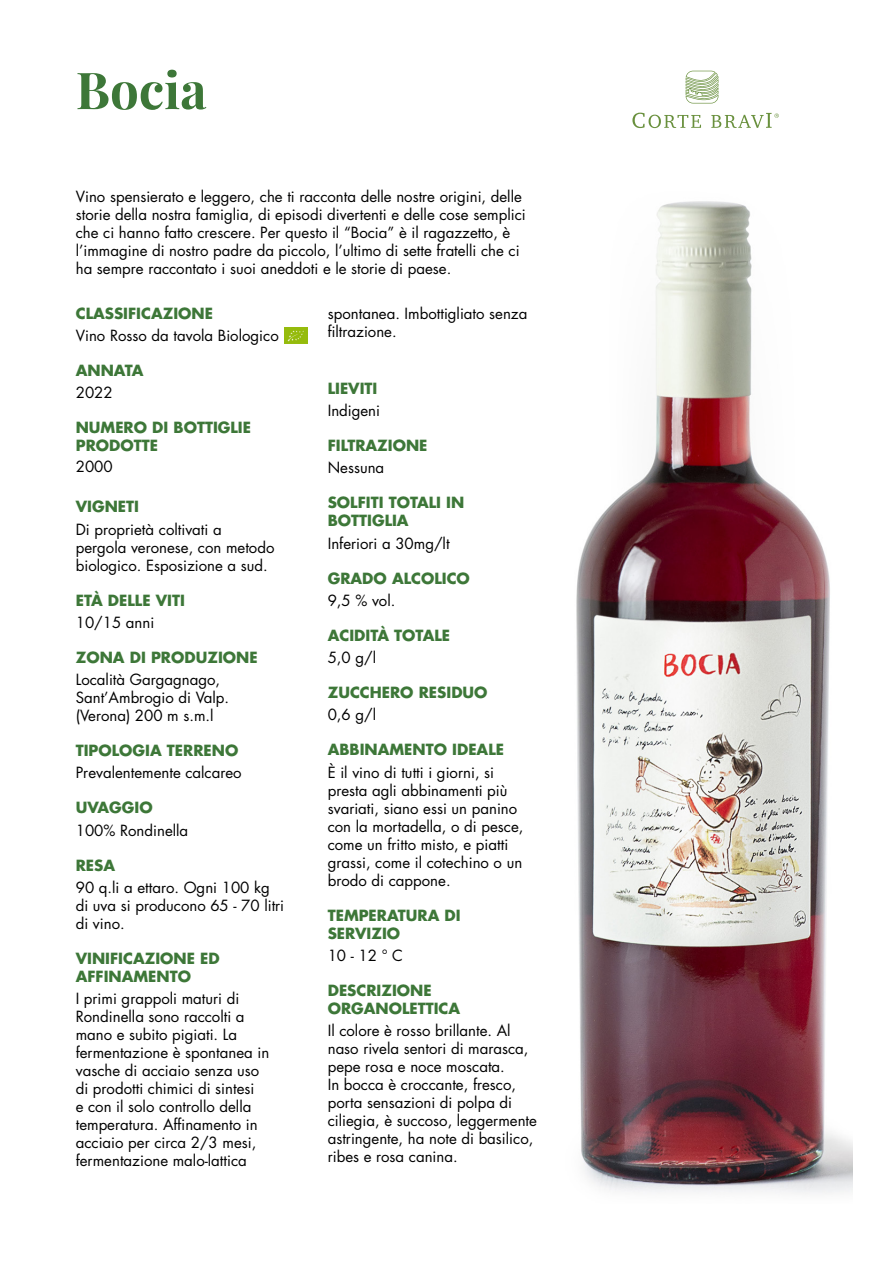
<style>
.page{position:relative;width:893px;height:1263px;background:#fff}
.page>*{position:absolute;margin:0;border:0;box-sizing:border-box;transform-origin:0 0}
.t1{font:700 51px "Playfair Display";color:#3d7738}
.Stile_di_paragrafo_7{font:15px/18px "Futura Std";color:#000001}
.Stile_di_paragrafo_6{font:700 15px/18px "Futura Std";color:#3d7738}
.Stile_di_paragrafo_6-2{font:15px "Futura Std";color:#000001}
</style>
<div class="page">
<svg style="left:632px;top:113px;width:69px;height:15px"></svg>
<svg style="left:686px;top:71px;width:32px;height:32px"></svg>
<svg style="left:711px;top:113px;width:68px;height:15px"></svg>
<img style="left:285px;top:328px;width:23px;height:15px">
<img style="left:576px;top:201px;width:276px;height:993px">
<p class="t1" style="left:76px;top:50px;width:132px">Bocia</p>
<p class="Stile_di_paragrafo_7" style="left:76px;top:188px;width:451px">Vino spensierato e leggero, che ti racconta delle nostre origini, delle storie della nostra famiglia, di episodi divertenti e delle cose semplici che ci hanno fatto crescere. Per questo il “Bocia” è il ragazzetto, è l’immagine di nostro padre da piccolo, l’ultimo di sette fratelli che ci ha sempre raccontato i suoi aneddoti e le storie di paese.</p>
<p class="Stile_di_paragrafo_6" style="left:76px;top:304px;width:139px">CLASSIFICAZIONE</p>
<p class="Stile_di_paragrafo_7" style="left:76px;top:326px;width:204px">Vino Rosso da tavola Biologico</p>
<p class="Stile_di_paragrafo_6" style="left:76px;top:361px;width:69px">ANNATA</p>
<p class="Stile_di_paragrafo_7" style="left:76px;top:384px;width:38px">2022</p>
<p class="Stile_di_paragrafo_6" style="left:76px;top:418px;width:177px">NUMERO DI BOTTIGLIE<br>PRODOTTE</p>
<p class="Stile_di_paragrafo_6-2" style="left:76px;top:457px;width:38px">2000</p>
<p class="Stile_di_paragrafo_6" style="left:76px;top:497px;width:65px">VIGNETI</p>
<p class="Stile_di_paragrafo_7" style="left:76px;top:520px;width:200px">Di proprietà coltivati a pergola veronese, con metodo biologico. Esposizione a sud.</p>
<p class="Stile_di_paragrafo_6" style="left:76px;top:591px;width:111px">ETÀ DELLE VITI</p>
<p class="Stile_di_paragrafo_7" style="left:76px;top:613px;width:80px">10/15 anni</p>
<p class="Stile_di_paragrafo_6" style="left:76px;top:648px;width:183px">ZONA DI PRODUZIONE</p>
<p class="Stile_di_paragrafo_7" style="left:76px;top:671px;width:155px">Località Gargagnago,<br>Sant’Ambrogio di Valp. (Verona) 200 m s.m.l</p>
<p class="Stile_di_paragrafo_6" style="left:76px;top:741px;width:164px">TIPOLOGIA TERRENO</p>
<p class="Stile_di_paragrafo_7" style="left:76px;top:764px;width:167px">Prevalentemente calcareo</p>
<p class="Stile_di_paragrafo_6" style="left:76px;top:799px;width:78px">UVAGGIO</p>
<p class="Stile_di_paragrafo_7" style="left:76px;top:821px;width:114px">100% Rondinella</p>
<p class="Stile_di_paragrafo_6" style="left:76px;top:856px;width:41px">RESA</p>
<p class="Stile_di_paragrafo_7" style="left:76px;top:878px;width:210px">90 q.li a ettaro. Ogni 100 kg di uva si producono 65 - 70 litri di vino.</p>
<p class="Stile_di_paragrafo_6" style="left:76px;top:949px;width:145px">VINIFICAZIONE ED<br>AFFINAMENTO</p>
<p class="Stile_di_paragrafo_7" style="left:76px;top:990px;width:195px">I primi grappoli maturi di<br>Rondinella sono raccolti a mano e subito pigiati. La fermentazione è spontanea in vasche di acciaio senza uso di prodotti chimici di sintesi<br>e con il solo controllo della temperatura. Affinamento in acciaio per circa 2/3 mesi, fermentazione malo-lattica</p>
<p class="Stile_di_paragrafo_7" style="left:328px;top:304px;width:201px">spontanea. Imbottigliato senza filtrazione.</p>
<p class="Stile_di_paragrafo_6" style="left:328px;top:379px;width:51px">LIEVITI</p>
<p class="Stile_di_paragrafo_7" style="left:328px;top:402px;width:54px">Indigeni</p>
<p class="Stile_di_paragrafo_6" style="left:328px;top:436px;width:101px">FILTRAZIONE</p>
<p class="Stile_di_paragrafo_7" style="left:328px;top:459px;width:58px">Nessuna</p>
<p class="Stile_di_paragrafo_6" style="left:328px;top:493px;width:138px">SOLFITI TOTALI IN<br>BOTTIGLIA</p>
<p class="Stile_di_paragrafo_7" style="left:328px;top:534px;width:123px">Inferiori a 30mg/lt</p>
<p class="Stile_di_paragrafo_6" style="left:328px;top:569px;width:144px">GRADO ALCOLICO</p>
<p class="Stile_di_paragrafo_7" style="left:328px;top:591px;width:69px">9,5 % vol.</p>
<p class="Stile_di_paragrafo_6" style="left:328px;top:626px;width:124px">ACIDITÀ TOTALE</p>
<p class="Stile_di_paragrafo_7" style="left:328px;top:649px;width:50px">5,0 g/l</p>
<p class="Stile_di_paragrafo_6" style="left:328px;top:683px;width:161px">ZUCCHERO RESIDUO</p>
<p class="Stile_di_paragrafo_7" style="left:328px;top:706px;width:50px">0,6 g/l</p>
<p class="Stile_di_paragrafo_6" style="left:328px;top:741px;width:178px">ABBINAMENTO IDEALE</p>
<p class="Stile_di_paragrafo_7" style="left:328px;top:763px;width:197px">È il vino di tutti i giorni, si presta agli abbinamenti più svariati, siano essi un panino con la mortadella, o di pesce, come un fritto misto, e piatti grassi, come il cotechino o un brodo di cappone.</p>
<p class="Stile_di_paragrafo_6" style="left:328px;top:906px;width:135px">TEMPERATURA DI<br>SERVIZIO</p>
<p class="Stile_di_paragrafo_7" style="left:328px;top:947px;width:77px">10 - 12 ° C</p>
<p class="Stile_di_paragrafo_6" style="left:328px;top:981px;width:134px">DESCRIZIONE<br>ORGANOLETTICA</p>
<p class="Stile_di_paragrafo_7" style="left:328px;top:1022px;width:211px">Il colore è rosso brillante. Al naso rivela sentori di marasca, pepe rosa e noce moscata.<br>In bocca è croccante, fresco, porta sensazioni di polpa di ciliegia, è succoso, leggermente astringente, ha note di basilico, ribes e rosa canina.</p>
</div>
